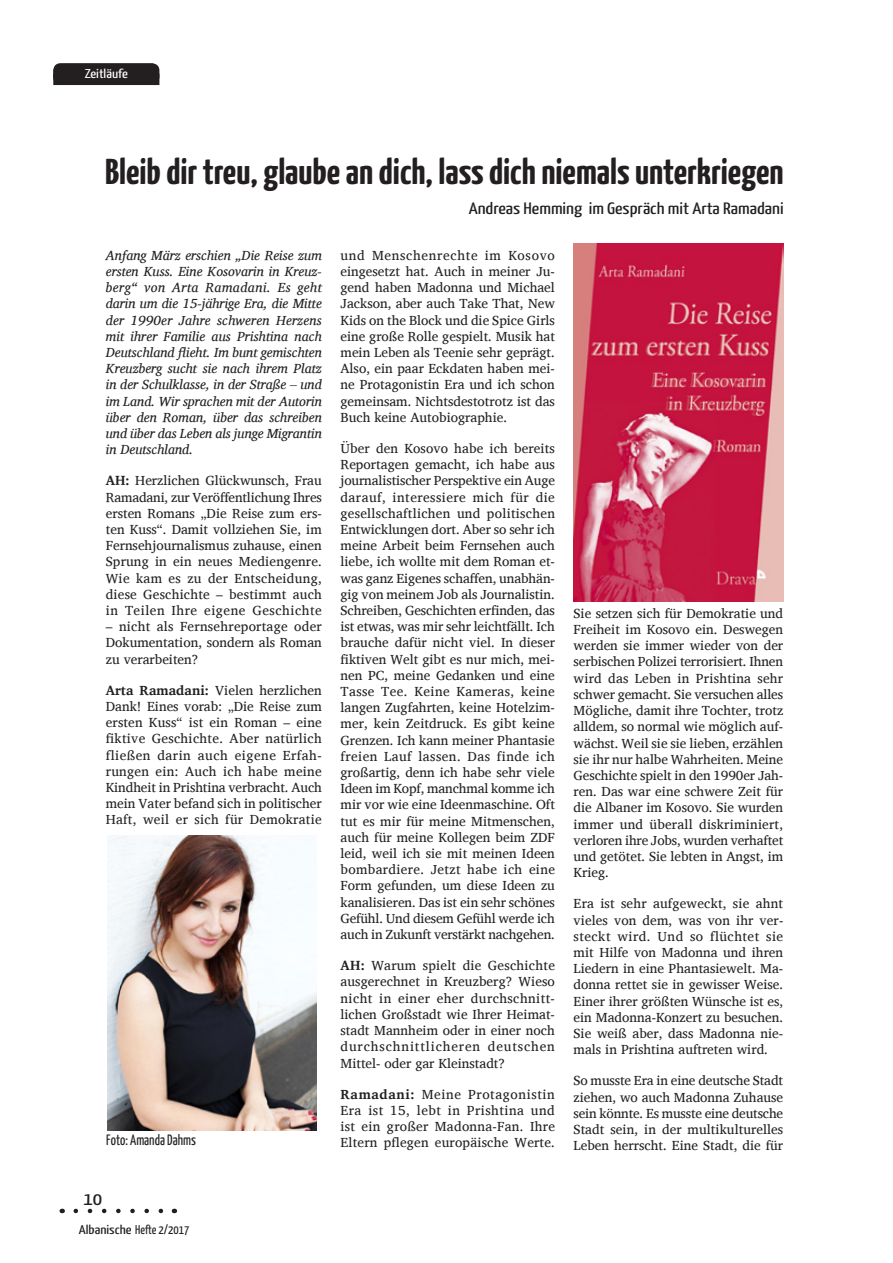
<style>
.page{position:relative;width:893px;height:1263px;background:#fff}
.page>*{position:absolute;margin:0;border:0;box-sizing:border-box;transform-origin:0 0}
.t1{font:700 36px "Yanone Kaffeesatz";color:#231f20;scale:1.09 1}
.t2{font:18px "Yanone Kaffeesatz";color:#231f20;scale:1.25 1}
.t3{font:16.5px "Yanone Kaffeesatz";color:#231f20;scale:1.25 1}
.t4{font:15px "Yanone Kaffeesatz";color:#231f20;scale:.94 1}
.t5{font:13.5px/16.2px "Charis SIL";color:#231f20;text-align:justify}
.t6{font:italic 13.5px/16.2px "Charis SIL";color:#231f20;text-align:justify}
.t7{font:12.75px "Yanone Kaffeesatz";color:#231f20;scale:1.25 1}
.t8{font:12.75px "Yanone Kaffeesatz";color:#fff;scale:1.25 1}
.s1{font-weight:700}
</style>
<div class="page">
<div style="left:54px;top:64px;width:105px;height:20px;background:#231f20;border-radius:7px"></div>
<div style="left:53px;top:63px;width:106px;height:21px;border:2px solid #231f20;border-radius:7px"></div>
<div style="left:54px;top:75px;width:105px;height:9px;background:#231f20"></div>
<div style="left:53px;top:74px;width:106px;height:11px;border:2px solid #231f20"></div>
<img style="left:574px;top:244px;width:209px;height:358px">
<img style="left:107px;top:836px;width:210px;height:294px">
<svg style="left:76px;top:1209px;width:88px;height:4px"></svg>
<p class="t8" style="left:85px;top:65px;width:36px">Zeitläufe</p>
<h1 class="t1" style="left:105px;top:149px;width:624px">Bleib dir treu, glaube an dich, lass dich niemals unterkriegen</h1>
<p class="t3" style="left:469px;top:198px;width:253px">Andreas Hemming im Gespräch mit Arta Ramadani</p>
<p class="t6" style="left:106px;top:247px;width:218px">Anfang März erschien „Die Reise zum ersten Kuss. Eine Kosovarin in Kreuz&shy;berg“ von Arta Ramadani. Es geht darin um die 15-jährige Era, die Mitte der 1990er Jahre schweren Herzens mit ihrer Familie aus Prishtina nach Deutschland flieht. Im bunt gemischten Kreuzberg sucht sie nach ihrem Platz in der Schulklasse, in der Straße – und im Land. Wir sprachen mit der Autorin über den Roman, über das schreiben und über das Leben als junge Migrantin in Deutschland.</p>
<p class="t5" style="left:106px;top:473px;width:218px"><span class="s1">AH:</span> Herzlichen Glückwunsch, Frau Ramadani, zur Veröffentlichung Ihres ersten Romans „Die Reise zum ers&shy;ten Kuss“. Damit vollziehen Sie, im Fernsehjournalismus zuhause, einen Sprung in ein neues Mediengenre.<br>Wie kam es zu der Entscheidung, diese Geschichte – bestimmt auch in Teilen Ihre eigene Geschichte</p>
<p class="t5" style="left:106px;top:618px;width:218px">– nicht als Fernsehreportage oder Dokumentation, sondern als Roman zu verarbeiten?</p>
<p class="t5" style="left:106px;top:682px;width:218px"><span class="s1">Arta Ramadani:</span> Vielen herzlichen Dank! Eines vorab: „Die Reise zum ersten Kuss“ ist ein Roman – eine fiktive Geschichte. Aber natürlich fließen darin auch eigene Erfah&shy;rungen ein: Auch ich habe meine Kindheit in Prishtina verbracht. Auch mein Vater befand sich in politischer Haft, weil er sich für Demokratie</p>
<p class="t4" style="left:106px;top:1131px;width:97px">Foto: Amanda Dahms</p>
<p class="t5" style="left:341px;top:247px;width:216px">und Menschenrechte im Kosovo eingesetzt hat. Auch in meiner Ju&shy;gend haben Madonna und Michael Jackson, aber auch Take That, New Kids on the Block und die Spice Girls eine große Rolle gespielt. Musik hat mein Leben als Teenie sehr geprägt.<br>Also, ein paar Eckdaten haben mei&shy;ne Protagonistin Era und ich schon gemeinsam. Nichtsdestotrotz ist das Buch keine Autobiographie.</p>
<p class="t5" style="left:341px;top:440px;width:216px">Über den Kosovo habe ich bereits Reportagen gemacht, ich habe aus journalistischer Perspektive ein Auge darauf, interessiere mich für die gesellschaftlichen und politischen Entwicklungen dort. Aber so sehr ich meine Arbeit beim Fernsehen auch liebe, ich wollte mit dem Roman et&shy;was ganz Eigenes schaffen, unabhän&shy;gig von meinem Job als Journalistin.<br>Schreiben, Geschichten erfinden, das ist etwas, was mir sehr leichtfällt. Ich brauche dafür nicht viel. In dieser fiktiven Welt gibt es nur mich, mei&shy;nen PC, meine Gedanken und eine Tasse Tee. Keine Kameras, keine langen Zugfahrten, keine Hotelzim&shy;mer, kein Zeitdruck. Es gibt keine Grenzen. Ich kann meiner Phantasie freien Lauf lassen. Das finde ich großartig, denn ich habe sehr viele Ideen im Kopf, manchmal komme ich mir vor wie eine Ideenmaschine. Oft tut es mir für meine Mitmenschen, auch für meine Kollegen beim ZDF leid, weil ich sie mit meinen Ideen bombardiere. Jetzt habe ich eine Form gefunden, um diese Ideen zu kanalisieren. Das ist ein sehr schönes Gefühl. Und diesem Gefühl werde ich auch in Zukunft verstärkt nachgehen.</p>
<p class="t5" style="left:341px;top:957px;width:216px"><span class="s1">AH:</span> Warum spielt die Geschichte ausgerechnet in Kreuzberg? Wieso nicht in einer eher durchschnitt&shy;lichen Großstadt wie Ihrer Heimat&shy;stadt Mannheim oder in einer noch durchschnittlicheren deutschen Mittel- oder gar Kleinstadt?</p>
<p class="t5" style="left:341px;top:1086px;width:216px"><span class="s1">Ramadani:</span> Meine Protagonistin Era ist 15, lebt in Prishtina und ist ein großer Madonna-Fan. Ihre Eltern pflegen europäische Werte.</p>
<h2 class="t2" style="left:84px;top:1187px;width:17px">10</h2>
<p class="t7" style="left:79px;top:1221px;width:90px">Albanische Hefte 2/2017</p>
<p class="t5" style="left:574px;top:605px;width:211px">Sie setzen sich für Demokratie und Freiheit im Kosovo ein. Deswegen werden sie immer wieder von der serbischen Polizei terrorisiert. Ihnen wird das Leben in Prishtina sehr schwer gemacht. Sie versuchen alles Mögliche, damit ihre Tochter, trotz alldem, so normal wie möglich auf&shy;wächst. Weil sie sie lieben, erzählen sie ihr nur halbe Wahrheiten. Meine Geschichte spielt in den 1990er Jah&shy;ren. Das war eine schwere Zeit für die Albaner im Kosovo. Sie wurden immer und überall diskriminiert, verloren ihre Jobs, wurden verhaftet und getötet. Sie lebten in Angst, im Krieg.</p>
<p class="t5" style="left:574px;top:895px;width:211px">Era ist sehr aufgeweckt, sie ahnt vieles von dem, was von ihr ver&shy;steckt wird. Und so flüchtet sie mit Hilfe von Madonna und ihren Liedern in eine Phantasiewelt. Ma&shy;donna rettet sie in gewisser Weise.<br>Einer ihrer größten Wünsche ist es, ein Madonna-Konzert zu besuchen.<br>Sie weiß aber, dass Madonna nie&shy;mals in Prishtina auftreten wird.</p>
<p class="t5" style="left:574px;top:1072px;width:211px">So musste Era in eine deutsche Stadt ziehen, wo auch Madonna Zuhause sein könnte. Es musste eine deutsche Stadt sein, in der multikulturelles Leben herrscht. Eine Stadt, die für</p>
</div>
